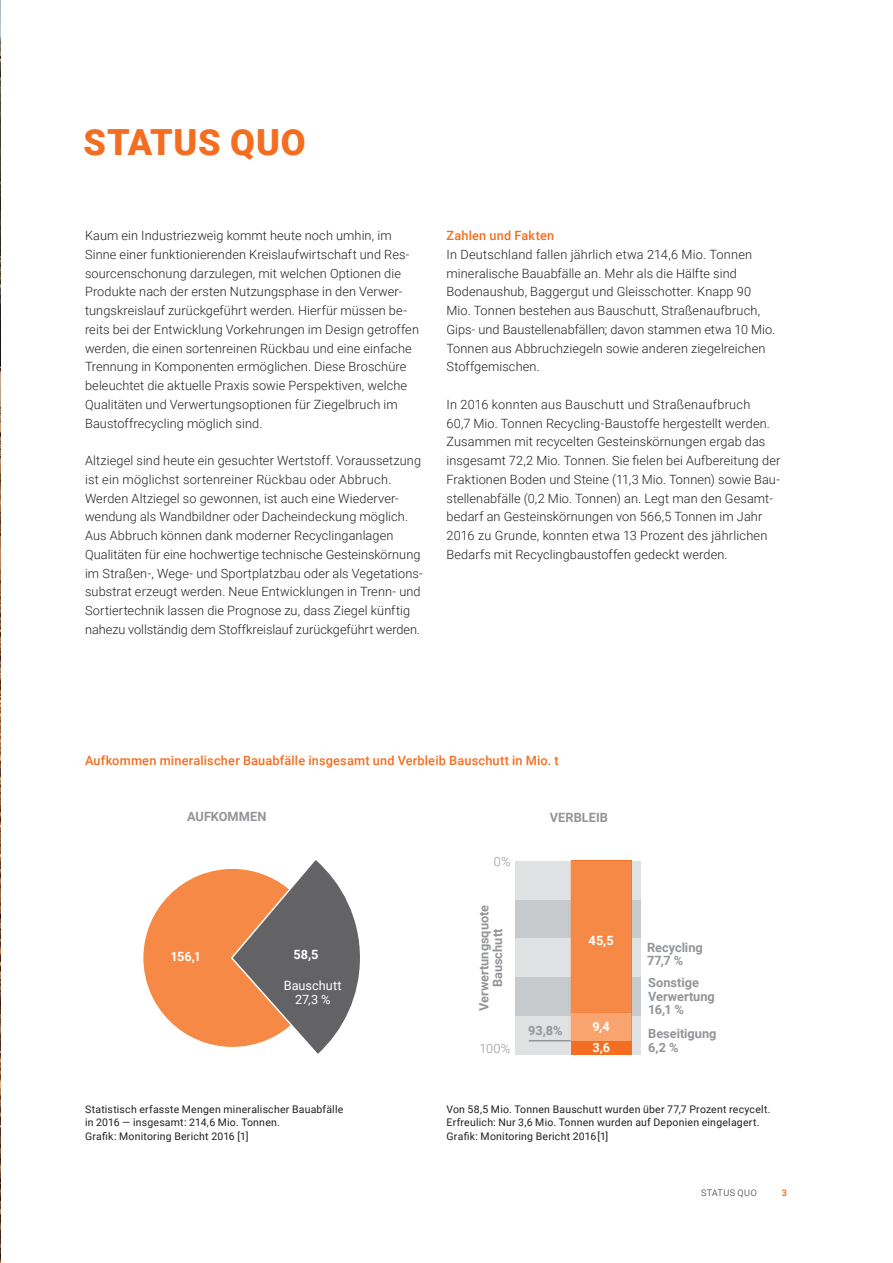
<style>
.page{position:relative;width:893px;height:1263px;background:#fff}
.page>*{position:absolute;margin:0;border:0;box-sizing:border-box;transform-origin:0 0}
.t1{font:900 36px "Roboto";letter-spacing:.02em;color:#f36e21}
.t2{font:300 12.75px/18.8px "Roboto";letter-spacing:.01em;color:#231f20}
.t3{font:700 12.75px/13.5px "Roboto";color:#939598}
.t4{font:500 12.75px "Roboto";letter-spacing:.015em;color:#f36e21}
.t5{font:700 12.75px/20.7px "Roboto";color:#fff}
.t6{font:12.75px/13.5px "Roboto";letter-spacing:-.005em;color:#fff;text-align:center}
.t7{font:300 12.75px "Roboto";color:#939598}
.t8{font:10.5px/13.5px "Roboto";letter-spacing:.02em;color:#231f20}
.t9{font:300 9px "Roboto";letter-spacing:.055em;color:#231f20}
.t10{font:700 9px "Roboto";color:#f36e21}
</style>
<div class="page">
<div style="left:516px;top:861px;width:125px;height:38px;background:#e0e1e2"></div>
<div style="left:516px;top:899px;width:125px;height:39px;background:#c7cacc"></div>
<div style="left:516px;top:938px;width:125px;height:39px;background:#e0e1e2"></div>
<div style="left:516px;top:977px;width:125px;height:39px;background:#c7cacc"></div>
<div style="left:516px;top:1016px;width:125px;height:39px;background:#e0e1e2"></div>
<svg style="left:571px;top:861px;width:60px;height:181px;background:#f68d4b"></svg>
<div style="left:571px;top:1042px;width:60px;height:13px;background:#f36e21"></div>
<hr style="left:529px;top:1040px;width:42px;height:1px;background:#939598">
<img style="left:0;top:0;width:1px;height:1263px">
<div style="left:143px;top:869px;width:178px;height:178px;background:#f68945;border-radius:50%"></div>
<svg style="left:230px;top:860px;width:130px;height:194px"></svg>
<h1 class="t1" style="left:84px;top:117px;width:224px">STATUS QUO</h1>
<p class="t2" style="left:85px;top:226px;width:335px">Kaum ein Industriezweig kommt heute noch umhin, im Sinne einer funktionierenden Kreislaufwirtschaft und Res&shy;sourcenschonung darzulegen, mit welchen Optionen die Produkte nach der ersten Nutzungsphase in den Verwer&shy;tungskreislauf zurückgeführt werden. Hierfür müssen be&shy;reits bei der Entwicklung Vorkehrungen im Design getroffen werden, die einen sortenreinen Rückbau und eine einfache Trennung in Komponenten ermöglichen. Diese Broschüre beleuchtet die aktuelle Praxis sowie Perspektiven, welche Qualitäten und Verwertungsoptionen für Ziegelbruch im Baustoffrecycling möglich sind.</p>
<p class="t2" style="left:85px;top:451px;width:339px">Altziegel sind heute ein gesuchter Wertstoff. Voraussetzung ist ein möglichst sortenreiner Rückbau oder Abbruch.<br>Werden Altziegel so gewonnen, ist auch eine Wiederver&shy;wendung als Wandbildner oder Dacheindeckung möglich.<br>Aus Abbruch können dank moderner Recyclinganlagen Qualitäten für eine hochwertige technische Gesteinskörnung im Straßen-, Wege- und Sportplatzbau oder als Vegetations&shy;substrat erzeugt werden. Neue Entwicklungen in Trenn- und Sortiertechnik lassen die Prognose zu, dass Ziegel künftig nahezu vollständig dem Stoffkreislauf zurückgeführt werden.</p>
<p class="t4" style="left:446px;top:227px;width:109px">Zahlen und Fakten</p>
<p class="t2" style="left:446px;top:244px;width:330px">In Deutschland fallen jährlich etwa 214,6 Mio. Tonnen mineralische Bauabfälle an. Mehr als die Hälfte sind Bodenaushub, Baggergut und Gleisschotter. Knapp 90<br>Mio. Tonnen bestehen aus Bauschutt, Straßenaufbruch, Gips- und Baustellenabfällen; davon stammen etwa 10 Mio.<br>Tonnen aus Abbruchziegeln sowie anderen ziegelreichen Stoffgemischen.</p>
<p class="t2" style="left:446px;top:394px;width:335px">In 2016 konnten aus Bauschutt und Straßenaufbruch<br>60,7 Mio. Tonnen Recycling-Baustoffe hergestellt werden.<br>Zusammen mit recycelten Gesteinskörnungen ergab das insgesamt 72,2 Mio. Tonnen. Sie fielen bei Aufbereitung der Fraktionen Boden und Steine (11,3 Mio. Tonnen) sowie Bau&shy;stellenabfälle (0,2 Mio. Tonnen) an. Legt man den Gesamt&shy;bedarf an Gesteinskörnungen von 566,5 Tonnen im Jahr 2016 zu Grunde, konnten etwa 13 Prozent des jährlichen Bedarfs mit Recyclingbaustoffen gedeckt werden.</p>
<p class="t4" style="left:85px;top:752px;width:475px">Aufkommen mineralischer Bauabfälle insgesamt und Verbleib Bauschutt in Mio. t</p>
<p class="t3" style="left:187px;top:810px;width:81px">AUFKOMMEN</p>
<p class="t5" style="left:171px;top:946px;width:32px">156,1</p>
<p class="t5" style="left:293px;top:944px;width:27px">58,5</p>
<p class="t6" style="left:284px;top:978px;width:59px">Bauschutt<br>27,3 %</p>
<p class="t7" style="left:494px;top:853px;width:18px">0%</p>
<p class="t3" style="left:477px;top:1011px;width:107px;text-align:center;rotate:-90deg">Verwertungsquote<br>Bauschutt</p>
<p class="t7" style="left:479px;top:1040px;width:32px">100%</p>
<p class="t3" style="left:550px;top:810px;width:60px">VERBLEIB</p>
<p class="t5" style="left:589px;top:929px;width:27px">45,5</p>
<p class="t3" style="left:528px;top:1023px;width:36px">93,8%</p>
<p class="t5" style="left:592px;top:1016px;width:19px">9,4<br>3,6</p>
<p class="t3" style="left:647px;top:940px;width:57px">Recycling<br>77,7 %</p>
<p class="t3" style="left:648px;top:975px;width:68px">Sonstige<br>Verwertung<br>16,1 %</p>
<p class="t3" style="left:648px;top:1026px;width:70px">Beseitigung<br>6,2 %</p>
<p class="t8" style="left:85px;top:1102px;width:260px">Statistisch erfasste Mengen mineralischer Bauabfälle in 2016 — insgesamt: 214,6 Mio. Tonnen.<br>Grafik: Monitoring Bericht 2016 [1]</p>
<p class="t8" style="left:446px;top:1102px;width:325px">Von 58,5 Mio. Tonnen Bauschutt wurden über 77,7 Prozent recycelt.<br>Erfreulich: Nur 3,6 Mio. Tonnen wurden auf Deponien eingelagert.<br>Grafik: Monitoring Bericht 2016 [1]</p>
<p class="t9" style="left:701px;top:1187px;width:57px">STATUS QUO</p>
<p class="t10" style="left:782px;top:1187px;width:7px">3</p>
</div>
